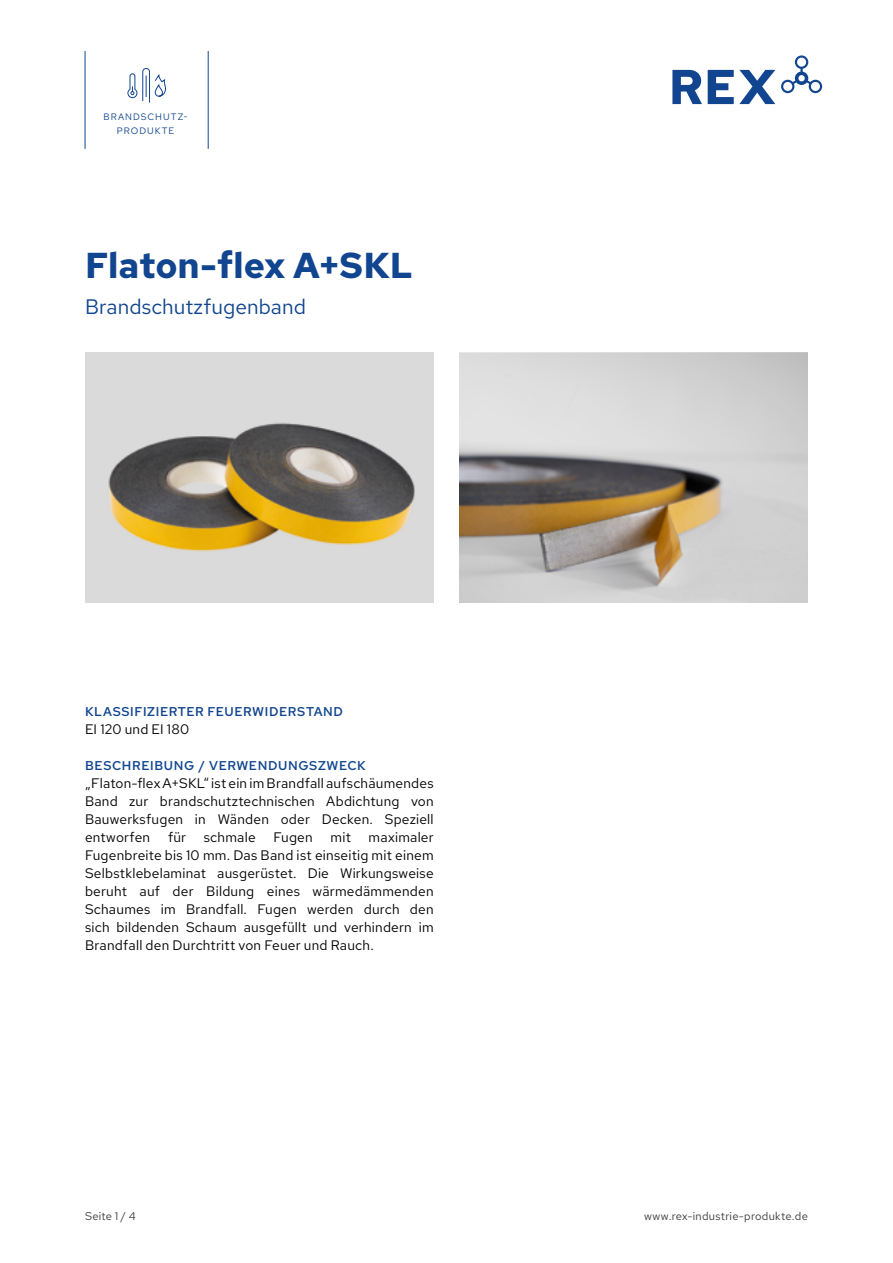
<style>
.page{position:relative;width:893px;height:1263px;background:#fff}
.page>*{position:absolute;margin:0;border:0;box-sizing:border-box;transform-origin:0 0}
.t1{font:700 36px "Red Hat Text";color:#11458f}
.t2{font:21px "Red Hat Text";letter-spacing:.005em;color:#11458f}
.t3{font:13.8px/18px "Red Hat Text";letter-spacing:.015em;color:#000;text-align:justify}
.t4{font:600 12.75px "Red Hat Text";letter-spacing:.05em;color:#11458f}
.t5{font:11.25px "Red Hat Text";letter-spacing:.025em;color:#3c3c3b}
.t6{font:9.3px/13.5px "Red Hat Text";letter-spacing:.11em;color:#11458f;text-align:center}
</style>
<div class="page">
<svg style="left:781px;top:55px;width:41px;height:38px"></svg>
<svg style="left:672px;top:70px;width:30px;height:34px"></svg>
<svg style="left:708px;top:70px;width:67px;height:34px"></svg>
<svg style="left:127px;top:68px;width:39px;height:35px"></svg>
<img style="left:85px;top:353px;width:349px;height:249px">
<hr style="left:85px;top:51px;width:1px;height:98px;background:#11458f">
<hr style="left:208px;top:51px;width:1px;height:98px;background:#11458f">
<img style="left:459px;top:353px;width:349px;height:249px">
<p class="t6" style="left:103px;top:110px;width:86px">BRANDSCHUTZ-<br>PRODUKTE</p>
<h1 class="t1" style="left:85px;top:242px;width:330px">Flaton-flex A+SKL</h1>
<h2 class="t2" style="left:85px;top:293px;width:222px">Brandschutzfugenband</h2>
<p class="t4" style="left:85px;top:703px;width:260px">KLASSIFIZIERTER FEUERWIDERSTAND</p>
<p class="t3" style="left:85px;top:720px;width:106px">EI 120 und EI 180</p>
<p class="t4" style="left:85px;top:757px;width:282px">BESCHREIBUNG / VERWENDUNGSZWECK</p>
<p class="t3" style="left:85px;top:774px;width:350px">„Flaton-flex A+SKL“ ist ein im Brandfall aufschäumendes Band zur brandschutztechnischen Abdichtung von Bauwerksfugen in Wänden oder Decken. Speziell entworfen</p>
<p class="t3" style="left:168px;top:828px;width:20px">für</p>
<p class="t3" style="left:204px;top:828px;width:53px">schmale</p>
<p class="t3" style="left:273px;top:828px;width:41px">Fugen</p>
<p class="t3" style="left:331px;top:828px;width:22px">mit</p>
<p class="t3" style="left:85px;top:828px;width:350px;text-indent:284px">maximaler Fugenbreite bis 10 mm. Das Band ist einseitig mit einem Selbstklebelaminat ausgerüstet. Die Wirkungsweise beruht auf der Bildung eines wärmedämmenden Schaumes im Brandfall. Fugen werden durch den sich bildenden Schaum ausgefüllt und verhindern im Brandfall den Durchtritt von Feuer und Rauch.</p>
<p class="t5" style="left:85px;top:1209px;width:52px">Seite 1 / 4</p>
<p class="t5" style="left:644px;top:1209px;width:165px">www.rex-industrie-produkte.de</p>
</div>
